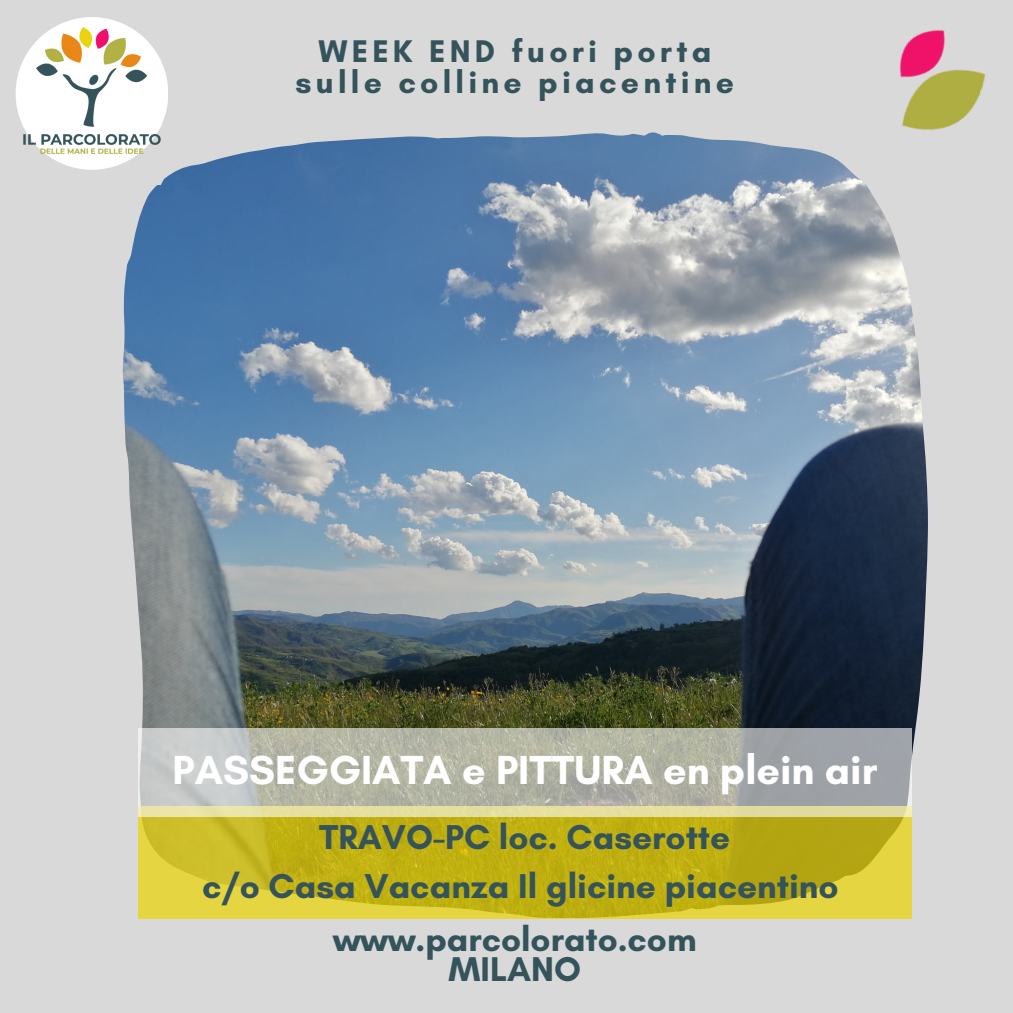
<style>
.page{position:relative;width:1013px;height:1013px;background:#fff}
.page>*{position:absolute;margin:0;border:0;box-sizing:border-box;transform-origin:0 0}
.t1{font:700 41.25px "Glacial Indifference";color:#fff}
.t2{font:700 35.12px "Glacial Indifference";color:#34535b}
.t3{font:700 35px "Glacial Indifference";color:#34535b}
.t4{font:700 31.88px "Glacial Indifference";letter-spacing:.13em;color:#34535b}
</style>
<div class="page">
<div style="left:0;top:0;width:1012px;height:1012px;background:#d9d9d9"></div>
<img style="left:15px;top:17px;width:153px;height:153px">
<img style="left:123px;top:132px;width:804px;height:785px">
<svg style="left:138px;top:817px;width:773px;height:101px;background:#c7b71d"></svg>
<svg style="left:138px;top:728px;width:773px;height:89px;background:#b7b8a9"></svg>
<img style="left:871px;top:29px;width:115px;height:127px">
<p class="t4" style="left:318px;top:32px;width:394px">WEEK END fuori porta</p>
<h1 class="t4" style="left:296px;top:63px;width:440px">sulle colline piacentine</h1>
<p class="t1" style="left:172px;top:744px;width:706px">PASSEGGIATA e PITTURA en plein air</p>
<p class="t2" style="left:319px;top:815px;width:413px">TRAVO-PC loc. Caserotte</p>
<p class="t2" style="left:202px;top:864px;width:638px">c/o Casa Vacanza Il glicine piacentino</p>
<p class="t3" style="left:333px;top:917px;width:365px">www.parcolorato.com</p>
<p class="t3" style="left:448px;top:947px;width:134px">MILANO</p>
</div>
